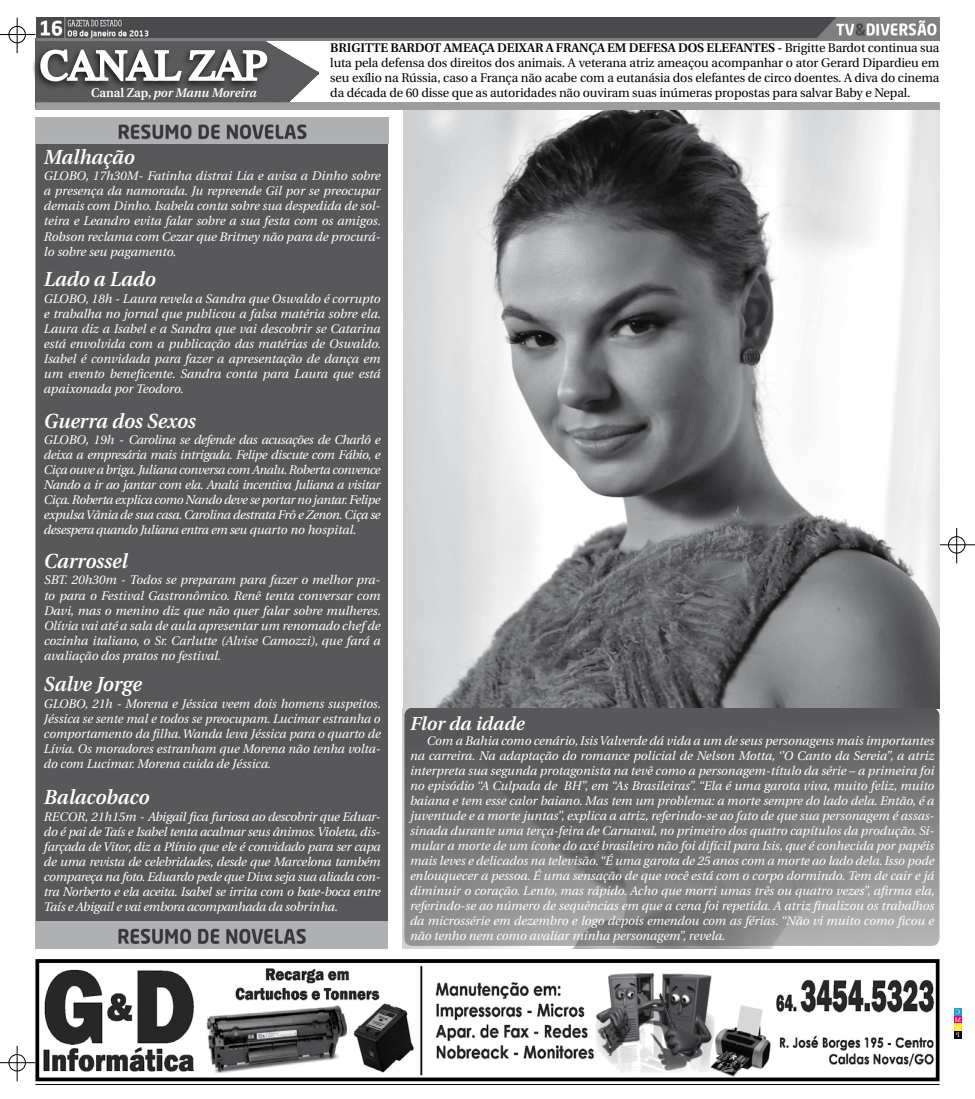
<style>
.page{position:relative;width:975px;height:1099px;background:#fff}
.page>*{position:absolute;margin:0;border:0;box-sizing:border-box;transform-origin:0 0}
.t1{font:42.5px "Times";letter-spacing:-.02em;color:#fff}
.t2{font:italic 600 20.25px "Utopia";color:#fff}
.t3{font:italic 600 18.75px "Utopia";color:#fff}
.t4{font:italic 12.5px/15px "Utopia";color:#fff;text-align:justify}
.t5{font:12.5px/15px "Utopia";letter-spacing:-.01em;color:#000;text-align:justify}
.t6{font:600 12.5px "Utopia";letter-spacing:-.01em;color:#000}
.t7{font:italic 600 12.5px "Utopia";color:#fff}
.s1{font-style:normal}
.s2{font-weight:600}
</style>
<div class="page">
<hr style="left:939px;top:544px;width:35px;height:1px;background:#000">
<hr style="left:956px;top:528px;width:1px;height:35px;background:#000">
<div style="left:948px;top:536px;width:17px;height:17px;border:1px solid #000;border-radius:50%"></div>
<hr style="left:0;top:34px;width:35px;height:1px;background:#000">
<hr style="left:17px;top:18px;width:1px;height:35px;background:#000">
<div style="left:9px;top:26px;width:17px;height:17px;border:1px solid #000;border-radius:50%"></div>
<hr style="left:0;top:1062px;width:35px;height:1px;background:#000">
<hr style="left:17px;top:1045px;width:1px;height:36px;background:#000">
<div style="left:9px;top:1054px;width:17px;height:17px;border:1px solid #000;border-radius:50%"></div>
<div style="left:954px;top:1008px;width:7px;height:7px;background:#219cd3"></div>
<div style="left:954px;top:1015px;width:7px;height:8px;background:#e20079"></div>
<div style="left:954px;top:1023px;width:7px;height:7px;background:#fcea1b"></div>
<div style="left:954px;top:1030px;width:7px;height:8px;background:#000"></div>
<hr style="left:35px;top:1084px;width:904px;height:1px;background:#000">
<img style="left:402px;top:110px;width:537px;height:838px">
<img style="left:43px;top:965px;width:891px;height:111px">
<div style="left:35px;top:959px;width:904px;height:122px;border:4px solid #000"></div>
<div style="left:36px;top:126px;width:351px;height:805px;background:#58585a"></div>
<img style="left:35px;top:117px;width:353px;height:27px">
<img style="left:35px;top:921px;width:353px;height:27px">
<svg style="left:405px;top:708px;width:533px;height:237px;background:#767678"></svg>
<div style="left:404px;top:708px;width:535px;height:237px;border:1px solid #58585a;border-radius:7px"></div>
<img style="left:35px;top:39px;width:283px;height:7px">
<div style="left:31px;top:46px;width:321px;height:77px;background:#000;opacity:.75"></div>
<svg style="left:39px;top:48px;width:229px;height:35px"></svg>
<img style="left:36px;top:18px;width:903px;height:22px">
<div style="left:35px;top:102px;width:904px;height:8px;background:#9c9d9f"></div>
<h1 class="t1" style="left:40px;top:41px;width:228px">CANAL ZAP</h1>
<p class="t7" style="left:91px;top:85px;width:167px"><span class="s1">CANAL ZAP,</span> por Manu Moreira</p>
<h2 class="t2" style="left:44px;top:145px;width:92px">Malhação</h2>
<p class="t5" style="left:330px;top:40px;width:610px;text-indent:422px"><span class="s2">TES -</span> Brigitte Bardot continua sua luta pela defensa dos direitos dos animais. A veterana atriz ameaçou acompanhar o ator Gerard Dipardieu em seu exílio na Rússia, caso a França não acabe com a eutanásia dos elefantes de circo doentes. A diva do cinema da década de 60 disse que as autoridades não ouviram suas inúmeras propostas para salvar Baby e Nepal.</p>
<p class="t6" style="left:330px;top:41px;width:408px">BRIGITTE BARDOT AMEAÇA DEIXAR A FRANÇA EM DEFESA DOS ELEFAN</p>
<p class="t4" style="left:44px;top:169px;width:338px">GLOBO, 17h30M- Fatinha distrai Lia e avisa a Dinho sobre a presença da namorada. Ju repreende Gil por se preocupar demais com Dinho. Isabela conta sobre sua despedida de sol&shy;teira e Leandro evita falar sobre a sua festa com os amigos.<br>Robson reclama com Cezar que Britney não para de procurá&shy;lo sobre seu pagamento.</p>
<h2 class="t2" style="left:44px;top:268px;width:113px">Lado a Lado</h2>
<p class="t4" style="left:44px;top:292px;width:338px">GLOBO, 18h - Laura revela a Sandra que Oswaldo é corrupto e trabalha no jornal que publicou a falsa matéria sobre ela.<br>Laura diz a Isabel e a Sandra que vai descobrir se Catarina está envolvida com a publicação das matérias de Oswaldo.<br>Isabel é convidada para fazer a apresentação de dança em um evento beneficente. Sandra conta para Laura que está apaixonada por Teodoro.</p>
<p class="t4" style="left:44px;top:432px;width:338px">GLOBO, 19h - Carolina se defende das acusações de Charlô e deixa a empresária mais intrigada. Felipe discute com Fábio, e Ciça ouve a briga. Juliana conversa com Analu. Roberta convence Nando a ir ao jantar com ela. Analú incentiva Juliana a visitar Ciça. Roberta explica como Nando deve se portar no jantar. Felipe expulsa Vânia de sua casa. Carolina destrata Frô e Zenon. Ciça se desespera quando Juliana entra em seu quarto no hospital.</p>
<h2 class="t2" style="left:44px;top:409px;width:153px">Guerra dos Sexos</h2>
<h2 class="t2" style="left:44px;top:549px;width:85px">Carrossel</h2>
<p class="t4" style="left:44px;top:573px;width:338px">SBT. 20h30m - Todos se preparam para fazer o melhor pra&shy;to para o Festival Gastronômico. Renê tenta conversar com Davi, mas o menino diz que não quer falar sobre mulheres.<br>Olívia vai até a sala de aula apresentar um renomado chef de cozinha italiano, o Sr. Carlutte (Alvise Camozzi), que fará a avaliação dos pratos no festival.</p>
<h2 class="t2" style="left:44px;top:672px;width:99px">Salve Jorge</h2>
<p class="t4" style="left:44px;top:696px;width:338px">GLOBO, 21h - Morena e Jéssica veem dois homens suspeitos.<br>Jéssica se sente mal e todos se preocupam. Lucimar estranha o comportamento da filha. Wanda leva Jéssica para o quarto de Lívia. Os moradores estranham que Morena não tenha volta&shy;do com Lucimar. Morena cuida de Jéssica.</p>
<h2 class="t2" style="left:44px;top:785px;width:107px">Balacobaco</h2>
<p class="t4" style="left:44px;top:809px;width:338px">RECOR, 21h15m - Abigail fica furiosa ao descobrir que Eduar&shy;do é pai de Taís e Isabel tenta acalmar seus ânimos. Violeta, dis&shy;farçada de Vitor, diz a Plínio que ele é convidado para ser capa de uma revista de celebridades, desde que Marcelona também compareça na foto. Eduardo pede que Diva seja sua aliada con&shy;tra Norberto e ela aceita. Isabel se irrita com o bate-boca entre Taís e Abigail e vai embora acompanhada da sobrinha.</p>
<h3 class="t3" style="left:410px;top:713px;width:116px">Flor da idade</h3>
<p class="t4" style="left:410px;top:733px;width:526px;text-indent:17px">Com a Bahia como cenário, Isis Valverde dá vida a um de seus personagens mais importantes na carreira. Na adaptação do romance policial de Nelson Motta, ‘’O Canto da Sereia’’, a atriz interpreta sua segunda protagonista na tevê como a personagem-título da série – a primeira foi no episódio “A Culpada de BH”, em “As Brasileiras”. “Ela é uma garota viva, muito feliz, muito baiana e tem esse calor baiano. Mas tem um problema: a morte sempre do lado dela. Então, é a juventude e a morte juntas”, explica a atriz, referindo-se ao fato de que sua personagem é assas&shy;sinada durante uma terça-feira de Carnaval, no primeiro dos quatro capítulos da produção. Si&shy;mular a morte de um ícone do axé brasileiro não foi difícil para Isis, que é conhecida por papéis mais leves e delicados na televisão. “É uma garota de 25 anos com a morte ao lado dela. Isso pode enlouquecer a pessoa. É uma sensação de que você está com o corpo dormindo. Tem de cair e já diminuir o coração. Lento, mas rápido. Acho que morri umas três ou quatro vezes”, afirma ela, referindo-se ao número de sequências em que a cena foi repetida. A atriz finalizou os trabalhos da microssérie em dezembro e logo depois emendou com as férias. “Não vi muito como ficou e não tenho nem como avaliar minha personagem’’, revela.</p>
</div>
